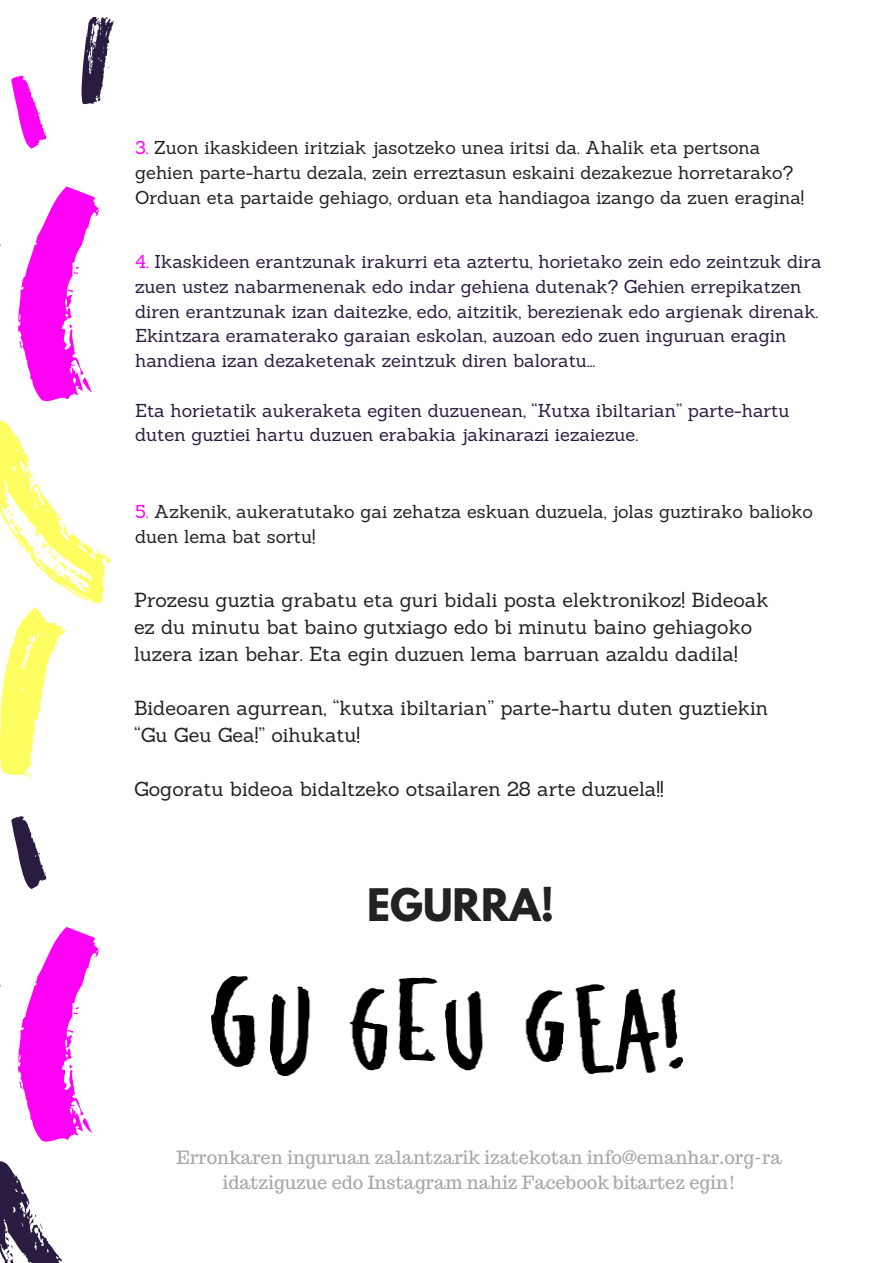
<style>
.page{position:relative;width:893px;height:1263px;background:#fff}
.page>*{position:absolute;margin:0;border:0;box-sizing:border-box;transform-origin:0 0}
.t1{font:700 39.75px "League Spartan";color:#222}
.t2{font:19.8px/27px "Sanchez";color:#222}
.t3{font:18.15px/24.8px "Sanchez";color:#2a1c40}
.t4{font:18.15px/24.8px "Sanchez";color:#222}
.t5{font:18.15px/24.8px "Trocchi";color:#a8a8a8;text-align:center}
.s1{color:#ff00f5}
</style>
<div class="page">
<svg style="left:18px;top:186px;width:81px;height:216px"></svg>
<svg style="left:0;top:420px;width:113px;height:357px"></svg>
<svg style="left:11px;top:75px;width:35px;height:74px"></svg>
<svg style="left:81px;top:17px;width:33px;height:88px"></svg>
<svg style="left:18px;top:927px;width:81px;height:215px"></svg>
<svg style="left:0;top:1161px;width:64px;height:102px"></svg>
<svg style="left:11px;top:816px;width:35px;height:73px"></svg>
<img style="left:212px;top:976px;width:470px;height:99px">
<p class="t4" style="left:135px;top:135px;width:671px"><span class="s1">3.</span> Zuon ikaskideen iritziak jasotzeko unea iritsi da. Ahalik eta pertsona gehien parte-hartu dezala, zein erreztasun eskaini dezakezue horretarako?<br>Orduan eta partaide gehiago, orduan eta handiagoa izango da zuen eragina!</p>
<p class="t3" style="left:135px;top:249px;width:688px"><span class="s1">4.</span> Ikaskideen erantzunak irakurri eta aztertu, horietako zein edo zeintzuk dira zuen ustez nabarmenenak edo indar gehiena dutenak? Gehien errepikatzen diren erantzunak izan daitezke, edo, aitzitik, berezienak edo argienak direnak.<br>Ekintzara eramaterako garaian eskolan, auzoan edo zuen inguruan eragin handiena izan dezaketenak zeintzuk diren baloratu...</p>
<p class="t3" style="left:135px;top:398px;width:656px">Eta horietatik aukeraketa egiten duzuenean, “Kutxa ibiltarian” parte-hartu duten guztiei hartu duzuen erabakia jakinarazi iezaiezue.</p>
<p class="t4" style="left:135px;top:499px;width:679px"><span class="s1">5.</span> Azkenik, aukeratutako gai zehatza eskuan duzuela, jolas guztirako balioko duen lema bat sortu!</p>
<p class="t2" style="left:134px;top:586px;width:636px">Prozesu guztia grabatu eta guri bidali posta elektronikoz! Bideoak ez du minutu bat baino gutxiago edo bi minutu baino gehiagoko luzera izan behar. Eta egin duzuen lema barruan azaldu dadila!</p>
<p class="t2" style="left:134px;top:694px;width:636px">Bideoaren agurrean, “kutxa ibiltarian” parte-hartu duten guztiekin “Gu Geu Gea!” oihukatu!</p>
<p class="t2" style="left:134px;top:775px;width:531px">Gogoratu bideoa bidaltzeko otsailaren 28 arte duzuela!!</p>
<h1 class="t1" style="left:367px;top:885px;width:189px">EGURRA!</h1>
<p class="t5" style="left:177px;top:1145px;width:606px">Erronkaren inguruan zalantzarik izatekotan info@emanhar.org-ra idatziguzue edo Instagram nahiz Facebook bitartez egin!</p>
</div>
